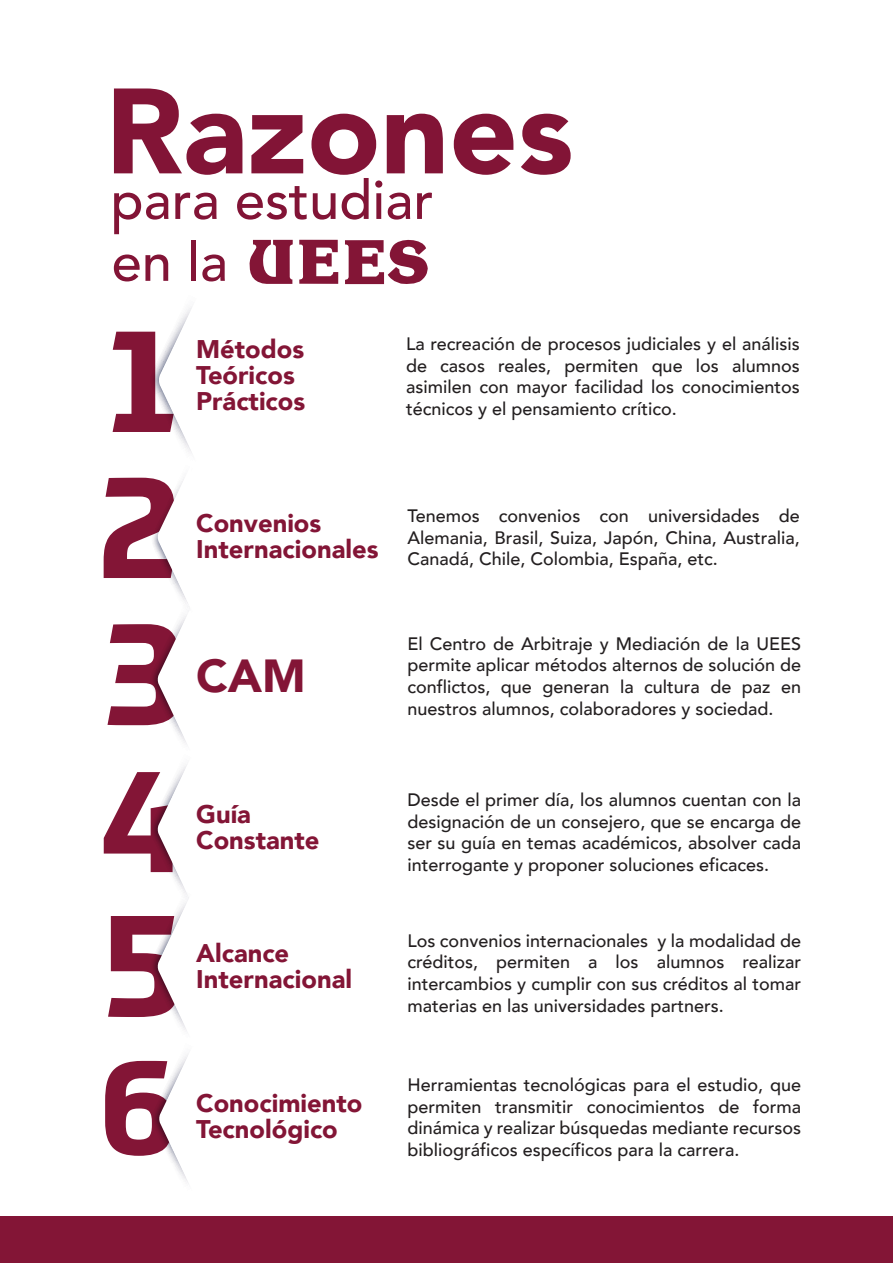
<style>
.page{position:relative;width:893px;height:1263px;background:#fff}
.page>*{position:absolute;margin:0;border:0;box-sizing:border-box;transform-origin:0 0}
.t1{font:900 119.85px "Avenir";color:#821436}
.t2{font:500 54.15px "Avenir";color:#821436}
.t3{font:900 46.2px "Avenir";color:#831536}
.t4{font:900 25.5px/26px "Avenir";color:#831536}
.t5{font:500 18px/21.6px "Avenir";color:#231f20;text-align:justify}
</style>
<div class="page">
<svg style="left:104px;top:307px;width:88px;height:876px"></svg>
<svg style="left:249px;top:239px;width:179px;height:46px"></svg>
<div style="left:0;top:1217px;width:893px;height:46px;background:#831536"></div>
<h1 class="t1" style="left:105px;top:29px;width:470px">Razones</h1>
<h2 class="t2" style="left:110px;top:153px;width:324px">para estudiar</h2>
<h2 class="t2" style="left:112px;top:215px;width:118px">en la</h2>
<h3 class="t4" style="left:196px;top:336px;width:111px">Métodos<br>Teóricos<br>Prácticos</h3>
<p class="t5" style="left:406px;top:332px;width:395px">La recreación de procesos judiciales y el análisis de casos reales, permiten que los alumnos asimilen con mayor facilidad los conocimientos técnicos y el pensamiento crítico.</p>
<h3 class="t4" style="left:196px;top:509px;width:184px">Convenios<br>Internacionales</h3>
<h3 class="t3" style="left:196px;top:636px;width:111px">CAM</h3>
<h3 class="t4" style="left:196px;top:801px;width:125px">Guía<br>Constante</h3>
<h3 class="t4" style="left:196px;top:940px;width:157px">Alcance<br>Internacional</h3>
<h3 class="t4" style="left:196px;top:1090px;width:168px">Conocimiento<br>Tecnológico</h3>
<p class="t5" style="left:407px;top:504px;width:394px">Tenemos convenios con universidades de Alemania, Brasil, Suiza, Japón, China, Australia, Canadá, Chile, Colombia, España, etc.</p>
<p class="t5" style="left:407px;top:632px;width:395px">El Centro de Arbitraje y Mediación de la UEES permite aplicar métodos alternos de solución de conflictos, que generan la cultura de paz en nuestros alumnos, colaboradores y sociedad.</p>
<p class="t5" style="left:407px;top:788px;width:395px">Desde el primer día, los alumnos cuentan con la designación de un consejero, que se encarga de ser su guía en temas académicos, absolver cada interrogante y proponer soluciones eficaces.</p>
<p class="t5" style="left:407px;top:929px;width:395px">Los convenios internacionales y la modalidad de créditos, permiten a los alumnos realizar intercambios y cumplir con sus créditos al tomar materias en las universidades partners.</p>
<p class="t5" style="left:407px;top:1073px;width:395px">Herramientas tecnológicas para el estudio, que permiten transmitir conocimientos de forma dinámica y realizar búsquedas mediante recursos bibliográficos específicos para la carrera.</p>
</div>
